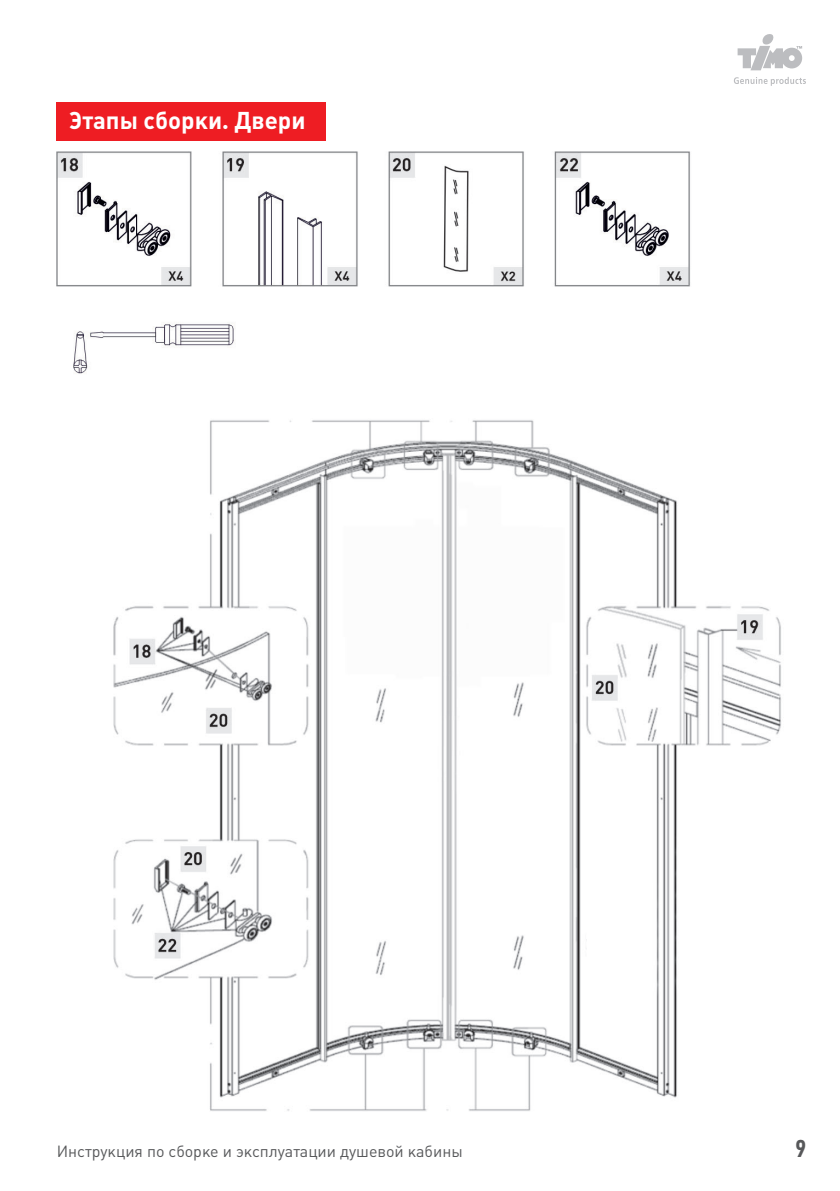
<style>
.page{position:relative;width:840px;height:1191px;background:#fff}
.page>*{position:absolute;margin:0;border:0;box-sizing:border-box;transform-origin:0 0}
.t1{font:700 24px "Plumb";color:#fff}
.t2{font:700 24px "Plumb Condensed";color:#57585a}
.t3{font:16px "Plumb";color:#57585a}
</style>
<div class="page">
<svg style="left:737px;top:34px;width:64px;height:36px"></svg>
<svg style="left:734px;top:77px;width:71px;height:8px"></svg>
<div style="left:57px;top:102px;width:268px;height:39px;background:#ee1d23"></div>
<img style="left:57px;top:151px;width:724px;height:960px">
<p class="t1" style="left:69px;top:107px;width:238px">Этапы сборки. Двери</p>
<p class="t3" style="left:57px;top:1142px;width:407px">Инструкция по сборке и эксплуатации душевой кабины</p>
<h1 class="t2" style="left:795px;top:1135px;width:11px">9</h1>
</div>
